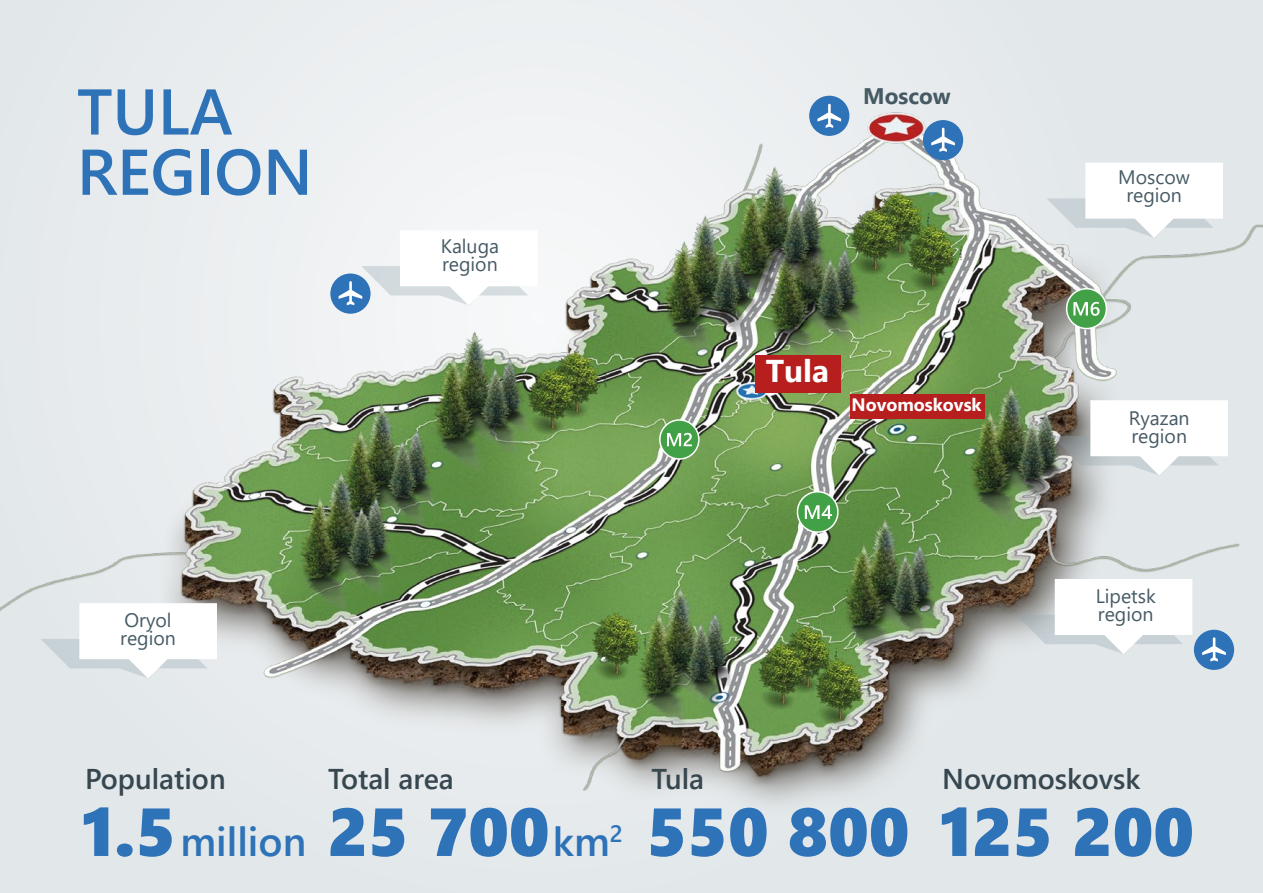
<style>
.page{position:relative;width:1263px;height:893px;background:#fff}
.page>*{position:absolute;margin:0;border:0;box-sizing:border-box;transform-origin:0 0}
.t1{font:67.8px "Segoe UI Black";color:#2e72b8}
.t2{font:600 64.5px/60.3px "Segoe UI";color:#2e72b8}
.t3{font:600 40.5px "Segoe UI";color:#2e72b8}
.t4{font:700 31.5px "Segoe UI";color:#fff}
.t5{font:600 28.5px "Segoe UI";color:#37474f}
.t6{font:700 22.5px "Segoe UI";color:#465a64}
.t7{font:19.5px/18px "Segoe UI";color:#465a64}
.t8{font:700 18px "Segoe UI";color:#fff}
.s1{font-family:"Segoe UI Black";font-weight:400;font-size:67.8px}
</style>
<div class="page">
<img style="left:0;top:3px;width:1263px;height:890px">
<div style="left:660px;top:420px;width:39px;height:39px;background:#42a046;border-radius:50%"></div>
<div style="left:659px;top:419px;width:41px;height:41px;border:2px solid #fff;border-radius:50%"></div>
<div style="left:809px;top:96px;width:40px;height:40px;background:#2e72b8;border-radius:50%"></div>
<svg style="left:817px;top:104px;width:24px;height:24px"></svg>
<div style="left:330px;top:273px;width:40px;height:41px;background:#2e72b8;border-radius:50%"></div>
<div style="left:923px;top:120px;width:40px;height:40px;background:#2e72b8;border-radius:50%"></div>
<svg style="left:931px;top:128px;width:24px;height:24px"></svg>
<svg style="left:667px;top:433px;width:25px;height:13px"></svg>
<div style="left:1194px;top:630px;width:40px;height:40px;background:#2e72b8;border-radius:50%"></div>
<svg style="left:1202px;top:637px;width:24px;height:24px"></svg>
<svg style="left:793px;top:488px;width:47px;height:48px;background:#79ae75"></svg>
<svg style="left:1062px;top:285px;width:46px;height:48px;background:#8bb48b"></svg>
<svg style="left:339px;top:230px;width:199px;height:76px"></svg>
<svg style="left:1046px;top:163px;width:177px;height:75px"></svg>
<svg style="left:1051px;top:400px;width:177px;height:76px"></svg>
<svg style="left:1016px;top:579px;width:176px;height:75px"></svg>
<svg style="left:40px;top:603px;width:177px;height:75px"></svg>
<div style="left:755px;top:355px;width:85px;height:37px;background:#b71e1e"></div>
<div style="left:850px;top:394px;width:134px;height:24px;background:#b71e1e"></div>
<h2 class="t2" style="left:77px;top:76px;width:237px">TULA<br>REGION</h2>
<p class="t7" style="left:441px;top:236px;width:60px">Kaluga region</p>
<p class="t6" style="left:863px;top:75px;width:89px">Moscow</p>
<h3 class="t4" style="left:766px;top:341px;width:65px">Tula</h3>
<p class="t8" style="left:851px;top:388px;width:132px">Novomoskovsk</p>
<p class="t7" style="left:1118px;top:166px;width:73px;text-align:center">Moscow region</p>
<p class="t7" style="left:1129px;top:407px;width:62px">Ryazan region</p>
<p class="t7" style="left:1096px;top:585px;width:62px">Lipetsk</p>
<p class="t7" style="left:125px;top:609px;width:49px">Oryol</p>
<p class="t7" style="left:1098px;top:603px;width:57px">region</p>
<p class="t7" style="left:120px;top:627px;width:57px">region</p>
<h3 class="t5" style="left:85px;top:752px;width:142px">Population</h3>
<h3 class="t3" style="left:180px;top:803px;width:444px">million <span class="s1">25 700</span>km<sup>2</sup></h3>
<h3 class="t5" style="left:328px;top:752px;width:127px">Total area</h3>
<h1 class="t1" style="left:81px;top:783px;width:97px">1.5</h1>
<h3 class="t5" style="left:652px;top:752px;width:54px">Tula</h3>
<h3 class="t5" style="left:942px;top:752px;width:200px">Novomoskovsk</h3>
<h1 class="t1" style="left:647px;top:783px;width:549px">550 800 125 200</h1>
</div>
